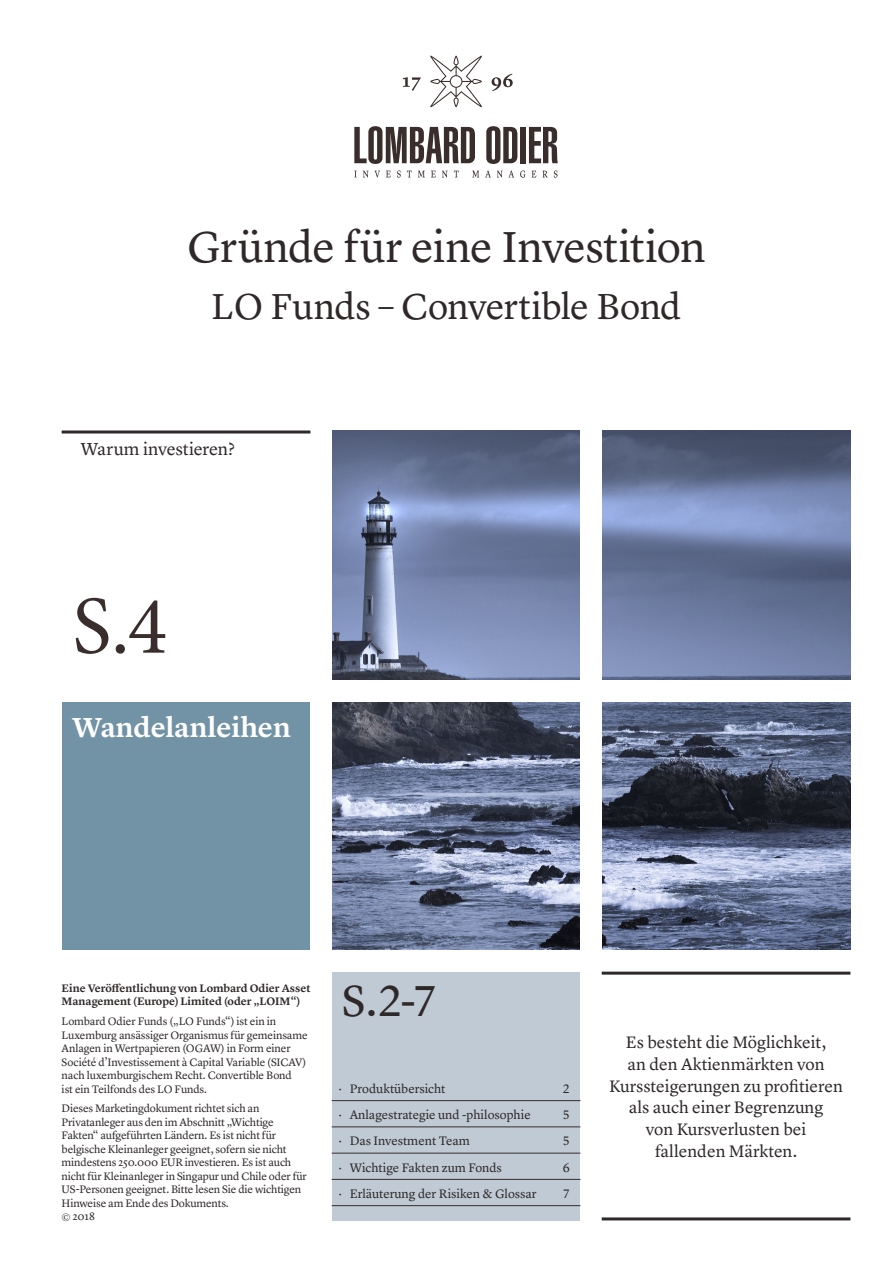
<style>
.page{position:relative;width:893px;height:1263px;background:#fff}
.page>*{position:absolute;margin:0;border:0;box-sizing:border-box;transform-origin:0 0}
.NC_Numéro_de_page_Gr{font:82.5px "Minion Pro";color:#392e2c}
.NC_Titre_Document{font:45px "Lyon Text";letter-spacing:-.015em;color:#2f2829}
.NC_Numéro_de_page_Pt{font:45px "Lyon Text";color:#2f2829}
.NC_Sous-titre__Docum{font:37.5px "Lyon Text";letter-spacing:-.015em;color:#2f2829}
.t1{font:600 28.5px "Lyon Text";letter-spacing:-.005em;color:#fff}
.NC_Mois_de_parution{font:18px "Lyon Text";letter-spacing:-.015em;color:#2f2829}
.t2{font:17.25px/21.8px "Lyon Text";color:#2f2829;text-align:center}
.t3{font:12.75px "Lyon Text";color:#2f2829}
.NC_Mention_légale{font:11.25px/13.5px "Lyon Text";letter-spacing:-.015em;color:#2f2829}
.NC_Mention_légale-2{font:600 11.25px/13.5px "Lyon Text";color:#2f2829}
</style>
<div class="page">
<div style="left:62px;top:702px;width:248px;height:248px;background:#7292a5"></div>
<div style="left:332px;top:972px;width:248px;height:248px;background:#bfcad4"></div>
<img style="left:332px;top:430px;width:518px;height:520px">
<div style="left:580px;top:406px;width:22px;height:857px;background:#fff"></div>
<div style="left:0;top:680px;width:893px;height:22px;background:#fff"></div>
<svg style="left:492px;top:74px;width:21px;height:17px"></svg>
<svg style="left:403px;top:77px;width:18px;height:14px"></svg>
<svg style="left:430px;top:56px;width:52px;height:51px"></svg>
<svg style="left:363px;top:171px;width:6px;height:7px"></svg>
<svg style="left:375px;top:171px;width:5px;height:7px"></svg>
<svg style="left:386px;top:171px;width:5px;height:6px"></svg>
<svg style="left:397px;top:170px;width:4px;height:8px"></svg>
<svg style="left:407px;top:171px;width:5px;height:6px"></svg>
<svg style="left:418px;top:171px;width:7px;height:6px"></svg>
<svg style="left:431px;top:171px;width:5px;height:6px"></svg>
<svg style="left:442px;top:171px;width:6px;height:7px"></svg>
<svg style="left:454px;top:171px;width:5px;height:6px"></svg>
<svg style="left:472px;top:171px;width:7px;height:6px"></svg>
<svg style="left:485px;top:170px;width:6px;height:7px"></svg>
<svg style="left:497px;top:170px;width:17px;height:8px"></svg>
<svg style="left:520px;top:170px;width:5px;height:8px"></svg>
<svg style="left:532px;top:171px;width:4px;height:6px"></svg>
<svg style="left:543px;top:171px;width:5px;height:6px"></svg>
<svg style="left:554px;top:170px;width:3px;height:8px"></svg>
<svg style="left:354px;top:126px;width:121px;height:38px"></svg>
<svg style="left:486px;top:126px;width:31px;height:38px"></svg>
<div style="left:520px;top:127px;width:6px;height:36px;background:#392e2c"></div>
<svg style="left:529px;top:127px;width:29px;height:36px"></svg>
<hr style="left:602px;top:972px;width:248px;height:3px;background:#2f2829">
<hr style="left:602px;top:1217px;width:248px;height:3px;background:#2f2829">
<hr style="left:62px;top:430px;width:248px;height:3px;background:#2f2829">
<hr style="left:332px;top:1100px;width:248px;height:1px;background:#392e2c">
<hr style="left:332px;top:1126px;width:248px;height:1px;background:#392e2c">
<hr style="left:332px;top:1153px;width:248px;height:1px;background:#392e2c">
<hr style="left:332px;top:1179px;width:248px;height:1px;background:#392e2c">
<hr style="left:332px;top:1205px;width:248px;height:1px;background:#392e2c">
<p class="NC_Titre_Document" style="left:187px;top:212px;width:520px">Gründe für eine Investition</p>
<p class="NC_Sous-titre__Docum" style="left:211px;top:278px;width:472px">LO Funds – Convertible Bond</p>
<p class="NC_Mois_de_parution" style="left:81px;top:435px;width:156px">Warum investieren?</p>
<p class="NC_Numéro_de_page_Gr" style="left:72px;top:571px;width:96px">S.4</p>
<h3 class="t1" style="left:72px;top:705px;width:220px">Wandelanleihen</h3>
<p class="NC_Mention_légale-2" style="left:62px;top:980px;width:250px">Eine Veröffentlichung von Lombard Odier Asset<br>Management (Europe) Limited (oder „LOIM“)</p>
<p class="NC_Mention_légale" style="left:62px;top:1014px;width:248px">Lombard Odier Funds („LO Funds“) ist ein in Luxemburg ansässiger Organismus für gemeinsame Anlagen in Wertpapieren (OGAW) in Form einer Société d’Investissement à Capital Variable (SICAV) nach luxemburgischem Recht. Convertible Bond<br>ist ein Teilfonds des LO Funds.</p>
<p class="NC_Mention_légale" style="left:62px;top:1101px;width:247px">Dieses Marketingdokument richtet sich an Privatanleger aus den im Abschnitt „Wichtige Fakten“ aufgeführten Ländern. Es ist nicht für belgische Kleinanleger geeignet, sofern sie nicht mindestens 250.000 EUR investieren. Es ist auch nicht für Kleinanleger in Singapur und Chile oder für US-Personen geeignet. Bitte lesen Sie die wichtigen Hinweise am Ende des Dokuments.<br>© 2018</p>
<p class="NC_Numéro_de_page_Pt" style="left:342px;top:967px;width:97px">S.2-7</p>
<p class="t3" style="left:338px;top:1079px;width:109px">· Produktübersicht</p>
<p class="t3" style="left:563px;top:1079px;width:9px">2</p>
<p class="t3" style="left:338px;top:1105px;width:194px">· Anlagestrategie und -philosophie</p>
<p class="t3" style="left:563px;top:1105px;width:9px">5</p>
<p class="t3" style="left:338px;top:1131px;width:133px">· Das Investment Team</p>
<p class="t3" style="left:563px;top:1131px;width:9px">5</p>
<p class="t3" style="left:338px;top:1157px;width:165px">· Wichtige Fakten zum Fonds</p>
<p class="t3" style="left:563px;top:1157px;width:9px">6</p>
<p class="t3" style="left:338px;top:1184px;width:200px">· Erläuterung der Risiken &amp; Glossar</p>
<p class="t3" style="left:563px;top:1184px;width:9px">7</p>
<h3 class="t2" style="left:609px;top:1030px;width:235px">Es besteht die Möglichkeit,<br>an den Aktienmärkten von<br>Kurssteigerungen zu profitieren als auch einer Begrenzung<br>von Kursverlusten bei fallenden Märkten.</h3>
</div>
